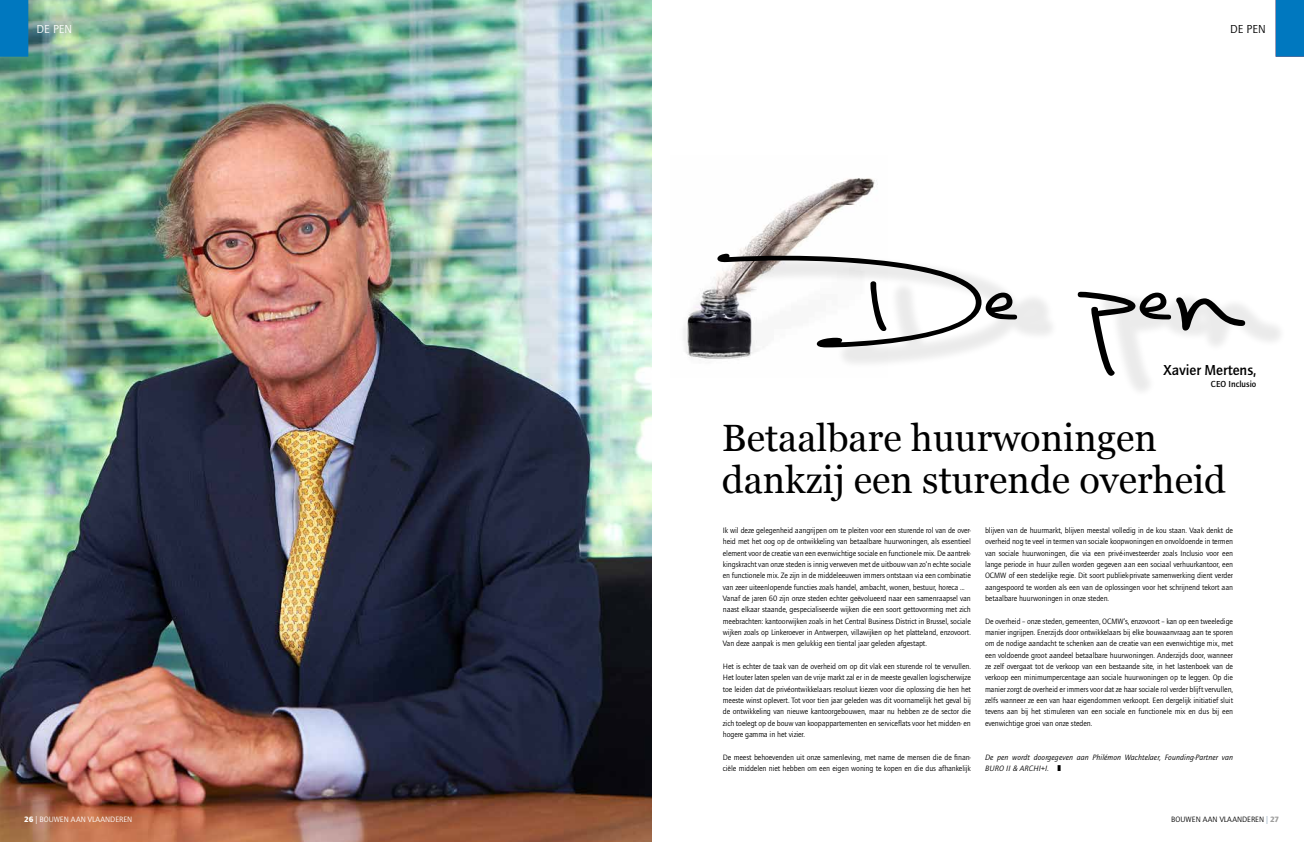
<style>
.page{position:relative;width:1304px;height:842px;background:#fff}
.page>*{position:absolute;margin:0;border:0;box-sizing:border-box;transform-origin:0 0}
.t1{font:38px/42px "Georgia";color:#000}
.t2{font:500 15px "Quay Sans ITC Std";color:#000}
.t3{font:12px "Quay Sans ITC Std";color:#fff}
.t4{font:12px "Quay Sans ITC Std";color:#000}
.t5{font:500 9px "Quay Sans ITC Std";color:#000}
.t6{font:8px/11.3px "Quay Sans ITC Std";letter-spacing:-.01em;color:#000;text-align:justify}
.t7{font:italic 8px/11.3px "Quay Sans ITC Std";letter-spacing:.01em;color:#000}
.t8{font:8px "Quay Sans ITC Std";color:#fff}
.s1{font-weight:900}
.s2{color:#89a4b6}
.s3{font-weight:900;color:#9d9d9c}
</style>
<div class="page">
<img style="left:0;top:0;width:652px;height:842px">
<img style="left:683px;top:178px;width:195px;height:181px">
<div style="left:736px;top:253px;width:551px;height:145px;background:#fff"></div>
<svg style="left:1129px;top:308px;width:147px;height:79px"></svg>
<svg style="left:717px;top:254px;width:528px;height:122px"></svg>
<div style="left:0;top:0;width:28px;height:57px;background:#0078bf"></div>
<div style="left:1276px;top:0;width:28px;height:57px;background:#0078bf"></div>
<h3 class="t3" style="left:37px;top:22px;width:37px">DE PEN</h3>
<h3 class="t4" style="left:1230px;top:22px;width:37px">DE PEN</h3>
<h2 class="t2" style="left:1164px;top:361px;width:94px">Xavier Mertens,</h2>
<p class="t5" style="left:1211px;top:379px;width:47px">CEO Inclusio</p>
<p class="t8" style="left:24px;top:815px;width:110px"><span class="s1">26</span> | BOUWEN AAN VLAANDEREN</p>
<h1 class="t1" style="left:722px;top:417px;width:506px">Betaalbare huurwoningen dankzij een sturende overheid</h1>
<p class="t6" style="left:723px;top:525px;width:250px;text-align:left">Ik wil deze gelegenheid aangrijpen om te pleiten voor een sturende rol van de over&shy;heid met het oog op de ontwikkeling van betaalbare huurwoningen, als essentieel element voor de creatie van een evenwichtige sociale en functionele mix. De aantrek&shy;kingskracht van onze steden is innig verweven met de uitbouw van zo’n echte sociale en functionele mix. Ze zijn in de middeleeuwen immers ontstaan via een combinatie van zeer uiteenlopende functies zoals handel, ambacht, wonen, bestuur, horeca ...<br>Vanaf de jaren 60 zijn onze steden echter geëvolueerd naar een samenraapsel van naast elkaar staande, gespecialiseerde wijken die een soort gettovorming met zich meebrachten: kantoorwijken zoals in het Central Business District in Brussel, sociale wijken zoals op Linkeroever in Antwerpen, villawijken op het platteland, enzovoort.<br>Van deze aanpak is men gelukkig een tiental jaar geleden afgestapt.</p>
<p class="t6" style="left:723px;top:661px;width:250px">Het is echter de taak van de overheid om op dit vlak een sturende rol te vervullen.<br>Het louter laten spelen van de vrije markt zal er in de meeste gevallen logischerwijze toe leiden dat de privéontwikkelaars resoluut kiezen voor die oplossing die hen het meeste winst oplevert. Tot voor tien jaar geleden was dit voornamelijk het geval bij de ontwikkeling van nieuwe kantoorgebouwen, maar nu hebben ze de sector die zich toelegt op de bouw van koopappartementen en serviceflats voor het midden- en hogere gamma in het vizier.</p>
<p class="t6" style="left:723px;top:751px;width:250px">De meest behoevenden uit onze samenleving, met name de mensen die de finan&shy;ciële middelen niet hebben om een eigen woning te kopen en die dus afhankelijk</p>
<p class="t6" style="left:985px;top:525px;width:250px">blijven van de huurmarkt, blijven meestal volledig in de kou staan. Vaak denkt de overheid nog te veel in termen van sociale koopwoningen en onvoldoende in termen van sociale huurwoningen, die via een privé-investeerder zoals Inclusio voor een lange periode in huur zullen worden gegeven aan een sociaal verhuurkantoor, een OCMW of een stedelijke regie. Dit soort publiek-private samenwerking dient verder aangespoord te worden als een van de oplossingen voor het schrijnend tekort aan betaalbare huurwoningen in onze steden.</p>
<p class="t6" style="left:985px;top:615px;width:250px">De overheid – onze steden, gemeenten, OCMW’s, enzovoort – kan op een tweeledige manier ingrijpen. Enerzijds door ontwikkelaars bij elke bouwaanvraag aan te sporen om de nodige aandacht te schenken aan de creatie van een evenwichtige mix, met een voldoende groot aandeel betaalbare huurwoningen. Anderzijds door, wanneer ze zelf overgaat tot de verkoop van een bestaande site, in het lastenboek van de verkoop een minimumpercentage aan sociale huurwoningen op te leggen. Op die manier zorgt de overheid er immers voor dat ze haar sociale rol verder blijft vervullen, zelfs wanneer ze een van haar eigendommen verkoopt. Een dergelijk initiatief sluit tevens aan bij het stimuleren van een sociale en functionele mix en dus bij een evenwichtige groei van onze steden.</p>
<p class="t7" style="left:985px;top:751px;width:250px">De pen wordt doorgegeven aan Philémon Wachtelaer, Founding-Partner van<br>BURO II &amp; ARCHI+I. ❚</p>
<p class="t6" style="left:1171px;top:814px;width:109px">BOUWEN AAN VLAANDEREN <span class="s2">|</span> <span class="s3">27</span></p>
</div>
